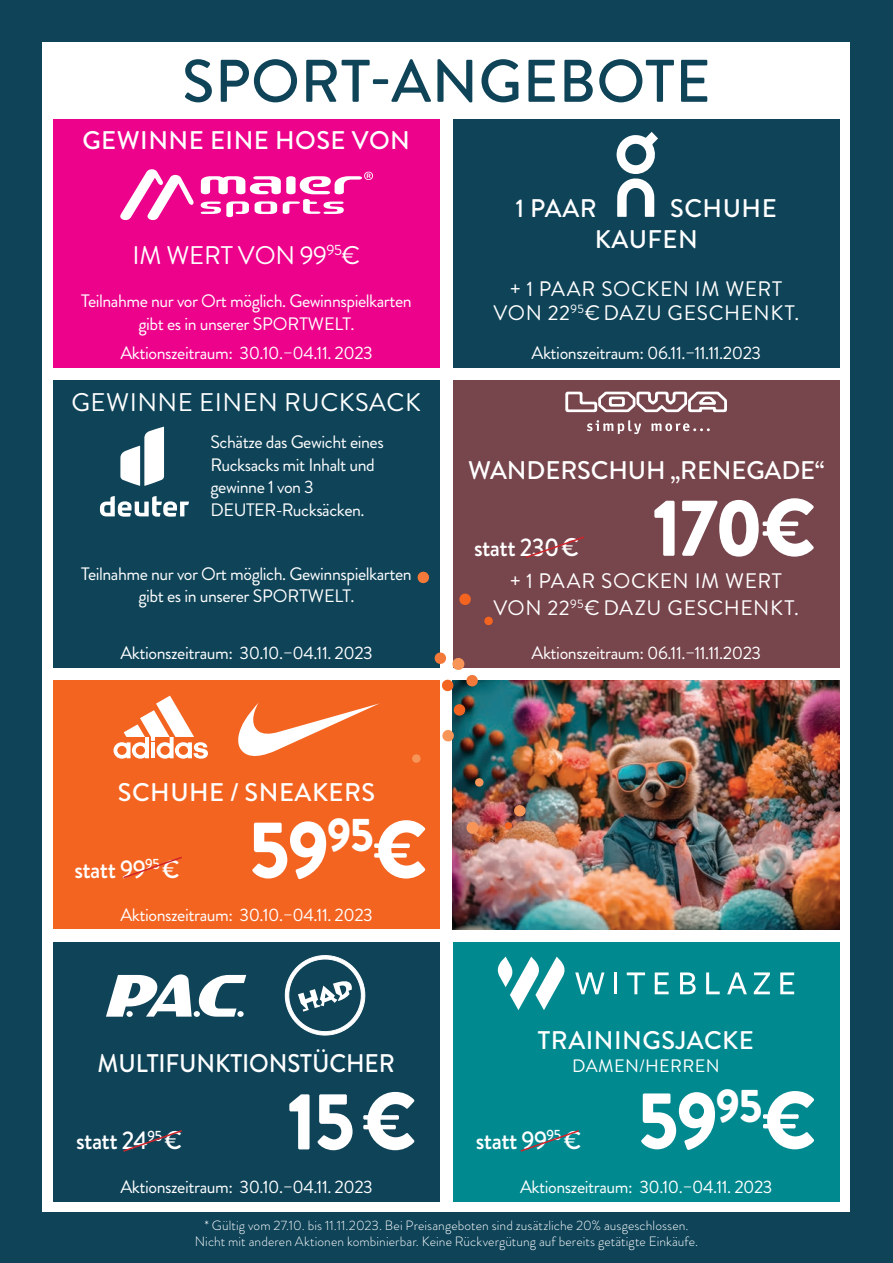
<style>
.page{position:relative;width:893px;height:1263px;background:#0e4358}
.page>*{position:absolute;margin:0;border:0;box-sizing:border-box;transform-origin:0 0}
.t1{font:900 81px "Brandon Grotesque";letter-spacing:-.025em;color:#fff;scale:.95 1}
.t2{font:500 60px "Brandon Grotesque";letter-spacing:.01em;color:#0e4358}
.t3{font:500 25.5px/30.6px "Brandon Grotesque";letter-spacing:.02em;color:#fff}
.t4{font:500 25.5px "Brandon Grotesque";letter-spacing:-.005em;color:#fff;scale:.95 1}
.t5{font:500 25.5px "Brandon Grotesque";letter-spacing:-.005em;color:#fff}
.t6{font:25.5px "Brandon Grotesque";letter-spacing:.02em;color:#fff}
.t7{font:25.5px "Brandon Grotesque";letter-spacing:-.005em;color:#fff}
.t8{font:500 25.5px "Brandon Grotesque";letter-spacing:-.025em;color:#fff;scale:.95 1}
.t9{font:21px/24px "Brandon Grotesque";letter-spacing:.03em;color:#fff;text-align:center}
.t10{font:18px/22.5px "Brandon Grotesque";letter-spacing:-.025em;color:#fff;text-align:center}
.t11{font:18px "Brandon Grotesque";letter-spacing:.02em;color:#fff}
.t12{font:300 13.5px/16.2px "Brandon Grotesque";letter-spacing:.005em;color:#fff;text-align:center}
</style>
<div class="page">
<div style="left:43px;top:43px;width:807px;height:1169px;background:#fff"></div>
<div style="left:53px;top:119px;width:387px;height:249px;background:#ed028c"></div>
<div style="left:53px;top:680px;width:387px;height:249px;background:#f36421"></div>
<div style="left:453px;top:119px;width:387px;height:249px;background:#0e4358"></div>
<img style="left:453px;top:680px;width:387px;height:249px">
<div style="left:53px;top:381px;width:387px;height:287px;background:#0e4358"></div>
<div style="left:53px;top:942px;width:387px;height:259px;background:#0e4358"></div>
<div style="left:453px;top:942px;width:387px;height:259px;background:#008a90"></div>
<div style="left:453px;top:381px;width:387px;height:287px;background:#77454c"></div>
<div style="left:412px;top:754px;width:9px;height:9px;background:#f79559;border-radius:50%"></div>
<svg style="left:466px;top:821px;width:13px;height:13px"></svg>
<div style="left:504px;top:822px;width:8px;height:8px;background:#f36421;border-radius:50%"></div>
<svg style="left:484px;top:616px;width:9px;height:10px"></svg>
<svg style="left:474px;top:777px;width:10px;height:10px"></svg>
<svg style="left:417px;top:571px;width:13px;height:13px"></svg>
<svg style="left:434px;top:652px;width:45px;height:40px"></svg>
<svg style="left:513px;top:804px;width:13px;height:13px"></svg>
<svg style="left:453px;top:703px;width:13px;height:13px"></svg>
<svg style="left:459px;top:593px;width:12px;height:12px"></svg>
<svg style="left:442px;top:729px;width:13px;height:13px"></svg>
<svg style="left:120px;top:169px;width:74px;height:51px"></svg>
<svg style="left:201px;top:172px;width:172px;height:45px"></svg>
<svg style="left:616px;top:132px;width:42px;height:85px"></svg>
<svg style="left:100px;top:496px;width:89px;height:21px"></svg>
<svg style="left:120px;top:427px;width:44px;height:59px"></svg>
<svg style="left:565px;top:392px;width:162px;height:20px"></svg>
<svg style="left:587px;top:420px;width:54px;height:14px"></svg>
<svg style="left:651px;top:423px;width:59px;height:8px"></svg>
<svg style="left:525px;top:536px;width:59px;height:22px"></svg>
<svg style="left:113px;top:696px;width:95px;height:63px"></svg>
<svg style="left:238px;top:702px;width:142px;height:54px"></svg>
<svg style="left:123px;top:1130px;width:59px;height:22px"></svg>
<svg style="left:123px;top:857px;width:59px;height:21px"></svg>
<svg style="left:520px;top:1130px;width:59px;height:22px"></svg>
<svg style="left:575px;top:972px;width:29px;height:22px"></svg>
<hr style="left:614px;top:972px;width:3px;height:22px;background:#fff">
<svg style="left:627px;top:972px;width:18px;height:22px"></svg>
<svg style="left:655px;top:972px;width:14px;height:22px"></svg>
<svg style="left:680px;top:972px;width:16px;height:22px"></svg>
<svg style="left:706px;top:972px;width:14px;height:22px"></svg>
<svg style="left:727px;top:972px;width:20px;height:22px"></svg>
<svg style="left:754px;top:972px;width:16px;height:22px"></svg>
<svg style="left:780px;top:972px;width:14px;height:22px"></svg>
<svg style="left:497px;top:956px;width:68px;height:54px"></svg>
<svg style="left:106px;top:974px;width:140px;height:43px"></svg>
<div style="left:237px;top:1011px;width:7px;height:6px;background:#fff;border-radius:50%"></div>
<svg style="left:284px;top:955px;width:82px;height:81px"></svg>
<h2 class="t2" style="left:182px;top:40px;width:530px">SPORT-ANGEBOTE</h2>
<h3 class="t3" style="left:82px;top:126px;width:329px">GEWINNE EINE HOSE VON</h3>
<h3 class="t7" style="left:132px;top:237px;width:229px">IM WERT VON 99<sup>95</sup>€</h3>
<p class="t10" style="left:81px;top:290px;width:332px">Teilnahme nur vor Ort möglich. Gewinnspielkarten gibt es in unserer SPORTWELT.</p>
<p class="t10" style="left:120px;top:342px;width:254px">Aktionszeitraum: 30.10.–04.11. 2023</p>
<h3 class="t6" style="left:71px;top:385px;width:351px">GEWINNE EINEN RUCKSACK</h3>
<p class="t10" style="left:210px;top:431px;width:175px;text-align:left">Schätze das Gewicht eines<br>Rucksacks mit Inhalt und gewinne 1 von 3<br>DEUTER-Rucksäcken.</p>
<p class="t10" style="left:81px;top:563px;width:332px">Teilnahme nur vor Ort möglich. Gewinnspielkarten gibt es in unserer SPORTWELT.</p>
<p class="t10" style="left:120px;top:642px;width:254px">Aktionszeitraum: 30.10.–04.11. 2023</p>
<h3 class="t5" style="left:516px;top:191px;width:83px">1 PAAR</h3>
<h3 class="t3" style="left:595px;top:194px;width:183px;text-indent:75px">SCHUHE<br>KAUFEN</h3>
<p class="t9" style="left:494px;top:277px;width:307px">+ 1 PAAR SOCKEN IM WERT<br>VON 22<sup>95</sup>€ DAZU GESCHENKT.</p>
<p class="t10" style="left:532px;top:342px;width:231px">Aktionszeitraum: 06.11.–11.11.2023</p>
<h3 class="t5" style="left:468px;top:452px;width:358px">WANDERSCHUH „RENEGADE“</h3>
<h3 class="t8" style="left:474px;top:529px;width:112px">statt 230€</h3>
<h1 class="t1" style="left:652px;top:470px;width:173px">170€</h1>
<p class="t9" style="left:493px;top:568px;width:307px;line-height:27px">+ 1 PAAR SOCKEN IM WERT<br>VON 22<sup>95</sup>€ DAZU GESCHENKT.</p>
<p class="t10" style="left:532px;top:642px;width:231px">Aktionszeitraum: 06.11.–11.11.2023</p>
<h3 class="t3" style="left:118px;top:777px;width:259px">SCHUHE / SNEAKERS</h3>
<h3 class="t4" style="left:74px;top:851px;width:112px">statt 99<sup>95</sup> €</h3>
<h1 class="t1" style="left:249px;top:792px;width:189px">59<sup>95</sup>€</h1>
<p class="t10" style="left:120px;top:903px;width:254px">Aktionszeitraum: 30.10.–04.11. 2023</p>
<h3 class="t4" style="left:97px;top:1046px;width:315px">MULTIFUNKTIONSTÜCHER</h3>
<h3 class="t4" style="left:76px;top:1123px;width:113px">statt 24<sup>95</sup> €</h3>
<h1 class="t1" style="left:287px;top:1064px;width:137px">15€</h1>
<h3 class="t3" style="left:538px;top:1025px;width:217px">TRAININGSJACKE</h3>
<p class="t11" style="left:572px;top:1053px;width:149px">DAMEN/HERREN</p>
<h3 class="t4" style="left:476px;top:1122px;width:112px">statt 99<sup>95</sup> €</h3>
<h1 class="t1" style="left:638px;top:1063px;width:189px">59<sup>95</sup>€</h1>
<p class="t10" style="left:120px;top:1176px;width:254px">Aktionszeitraum: 30.10.–04.11. 2023</p>
<p class="t10" style="left:520px;top:1176px;width:254px">Aktionszeitraum: 30.10.–04.11. 2023</p>
<p class="t12" style="left:195px;top:1217px;width:505px">* Gültig vom 27.10. bis 11.11.2023. Bei Preisangeboten sind zusätzliche 20% ausgeschlossen.<br>Nicht mit anderen Aktionen kombinierbar. Keine Rückvergütung auf bereits getätigte Einkäufe.</p>
</div>
